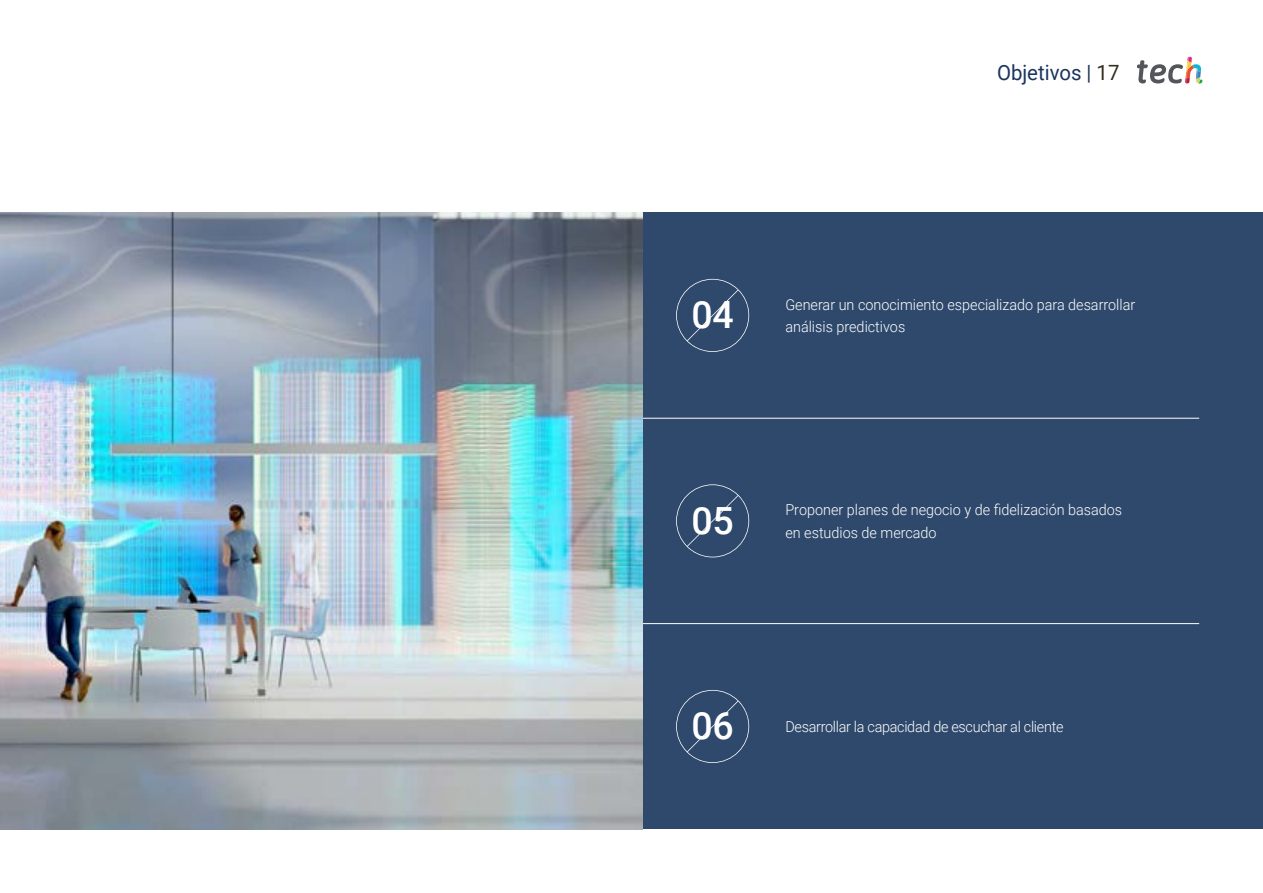
<style>
.page{position:relative;width:1263px;height:893px;background:#fff}
.page>*{position:absolute;margin:0;border:0;box-sizing:border-box;transform-origin:0 0}
.t1{font:500 37.5px "Roboto";color:#fff}
.t2{font:21px "Roboto";color:#1a355c}
.t3{font:300 15px/22.5px "Roboto";color:#fff;scale:.96 1}
.t4{font:300 15px "Roboto";letter-spacing:-.02em;color:#fff;scale:.96 1}
.s1{color:#312e20}
</style>
<div class="page">
<svg style="left:1137px;top:57px;width:65px;height:27px"></svg>
<div style="left:642px;top:213px;width:621px;height:616px;background:#2e496b"></div>
<svg style="left:676px;top:279px;width:73px;height:73px"></svg>
<svg style="left:676px;top:484px;width:73px;height:73px"></svg>
<svg style="left:676px;top:690px;width:73px;height:73px"></svg>
<hr style="left:0;top:418px;width:1199px;height:1px;background:#fff">
<hr style="left:0;top:623px;width:1199px;height:1px;background:#fff">
<img style="left:0;top:213px;width:642px;height:616px">
<h2 class="t2" style="left:997px;top:57px;width:124px">Objetivos | <span class="s1">17</span></h2>
<h1 class="t1" style="left:691px;top:288px;width:44px">04</h1>
<p class="t3" style="left:785px;top:293px;width:366px">Generar un conocimiento especializado para desarrollar análisis predictivos</p>
<h1 class="t1" style="left:691px;top:494px;width:44px">05</h1>
<p class="t3" style="left:785px;top:498px;width:352px">Proponer planes de negocio y de fidelización basados en estudios de mercado</p>
<h1 class="t1" style="left:691px;top:699px;width:44px">06</h1>
<p class="t4" style="left:785px;top:716px;width:291px">Desarrollar la capacidad de escuchar al cliente</p>
</div>
